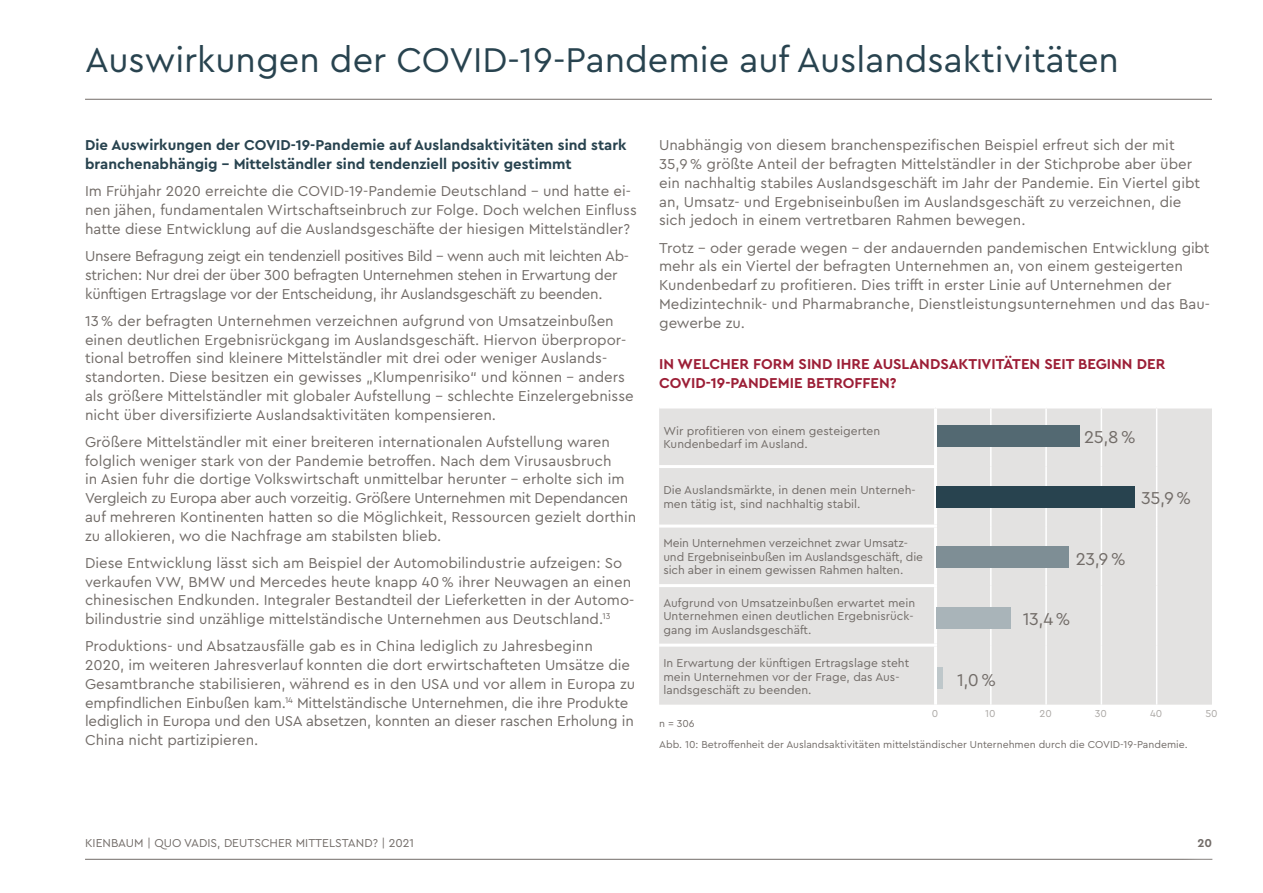
<style>
.page{position:relative;width:1263px;height:893px;background:#fff}
.page>*{position:absolute;margin:0;border:0;box-sizing:border-box;transform-origin:0 0}
.t1{font:36px "Cera Pro";color:#28434f}
.t2{font:18px "Cera Pro";color:#726c68}
.t3{font:15px/18.8px "Cera Pro";color:#726c68}
.t4{font:15px/18.8px "Cera Pro";letter-spacing:-.02em;color:#726c68}
.t5{font:700 15px/18.8px "Cera Pro";color:#28434f}
.t6{font:700 15px/18.8px "Cera Pro";color:#9c1e36}
.t7{font:12px/13.5px "Cera Pro";color:#726c68}
.t8{font:700 12px "Cera Pro";color:#726c68}
.t9{font:10.5px "Cera Pro";color:#726c68}
.t10{font:10.5px "Cera Pro";color:#aaa7a4}
</style>
<div class="page">
<div style="left:659px;top:408px;width:553px;height:297px;background:#e3e2e1"></div>
<hr style="left:934px;top:408px;width:3px;height:57px;background:#fff">
<hr style="left:659px;top:465px;width:278px;height:3px;background:#fff">
<hr style="left:934px;top:468px;width:3px;height:57px;background:#fff">
<hr style="left:659px;top:525px;width:278px;height:3px;background:#fff">
<hr style="left:934px;top:528px;width:3px;height:56px;background:#fff">
<hr style="left:659px;top:584px;width:278px;height:3px;background:#fff">
<hr style="left:934px;top:587px;width:3px;height:57px;background:#fff">
<hr style="left:659px;top:644px;width:278px;height:3px;background:#fff">
<hr style="left:934px;top:647px;width:3px;height:58px;background:#fff">
<hr style="left:990px;top:408px;width:1px;height:58px;background:#fff">
<hr style="left:1045px;top:408px;width:2px;height:58px;background:#fff">
<hr style="left:1101px;top:408px;width:1px;height:58px;background:#fff">
<hr style="left:990px;top:466px;width:1px;height:60px;background:#fff">
<hr style="left:1045px;top:466px;width:2px;height:60px;background:#fff">
<hr style="left:1101px;top:466px;width:1px;height:60px;background:#fff">
<hr style="left:990px;top:526px;width:1px;height:60px;background:#fff">
<hr style="left:1045px;top:526px;width:2px;height:60px;background:#fff">
<hr style="left:1101px;top:526px;width:1px;height:60px;background:#fff">
<hr style="left:990px;top:586px;width:1px;height:59px;background:#fff">
<hr style="left:1045px;top:586px;width:2px;height:59px;background:#fff">
<hr style="left:1101px;top:586px;width:1px;height:59px;background:#fff">
<hr style="left:990px;top:645px;width:1px;height:60px;background:#fff">
<hr style="left:1045px;top:645px;width:2px;height:60px;background:#fff">
<hr style="left:1101px;top:645px;width:1px;height:60px;background:#fff">
<hr style="left:1156px;top:408px;width:1px;height:58px;background:#fff">
<hr style="left:1156px;top:466px;width:1px;height:60px;background:#fff">
<hr style="left:1156px;top:526px;width:1px;height:60px;background:#fff">
<hr style="left:1156px;top:586px;width:1px;height:59px;background:#fff">
<hr style="left:1156px;top:645px;width:1px;height:60px;background:#fff">
<div style="left:937px;top:426px;width:142px;height:21px;background:#536972"></div>
<div style="left:937px;top:486px;width:198px;height:22px;background:#28434f"></div>
<div style="left:937px;top:547px;width:132px;height:21px;background:#7e8e95"></div>
<div style="left:937px;top:607px;width:74px;height:22px;background:#a9b4b9"></div>
<div style="left:937px;top:668px;width:5px;height:21px;background:#bec7ca"></div>
<hr style="left:85px;top:859px;width:1127px;height:1px;background:#726c68">
<hr style="left:85px;top:99px;width:1127px;height:1px;background:#726c68">
<div style="left:1175px;top:816px;width:60px;height:55px;background:#fff"></div>
<h1 class="t1" style="left:85px;top:36px;width:1035px">Auswirkungen der COVID-19-Pandemie auf Auslandsaktivitäten</h1>
<p class="t5" style="left:85px;top:135px;width:543px">Die Auswirkungen der COVID-19-Pandemie auf Auslandsaktivitäten sind stark branchenabhängig – Mittelständler sind tendenziell positiv gestimmt</p>
<p class="t3" style="left:85px;top:181px;width:553px">Im Frühjahr 2020 erreichte die COVID-19-Pandemie Deutschland – und hatte ei&shy;nen jähen, fundamentalen Wirtschaftseinbruch zur Folge. Doch welchen Einfluss hatte diese Entwicklung auf die Auslandsgeschäfte der hiesigen Mittelständler?</p>
<p class="t4" style="left:85px;top:246px;width:546px">Unsere Befragung zeigt ein tendenziell positives Bild – wenn auch mit leichten Ab&shy;strichen: Nur drei der über 300 befragten Unternehmen stehen in Erwartung der künftigen Ertragslage vor der Entscheidung, ihr Auslandsgeschäft zu beenden.</p>
<p class="t3" style="left:85px;top:311px;width:550px">13 % der befragten Unternehmen verzeichnen aufgrund von Umsatzeinbußen einen deutlichen Ergebnisrückgang im Auslandsgeschäft. Hiervon überpropor&shy;tional betroffen sind kleinere Mittelständler mit drei oder weniger Auslands&shy;standorten. Diese besitzen ein gewisses „Klumpenrisiko“ und können – anders als größere Mittelständler mit globaler Aufstellung – schlechte Einzelergebnisse nicht über diversifizierte Auslandsaktivitäten kompensieren.</p>
<p class="t3" style="left:85px;top:432px;width:553px">Größere Mittelständler mit einer breiteren internationalen Aufstellung waren folglich weniger stark von der Pandemie betroffen. Nach dem Virusausbruch<br>in Asien fuhr die dortige Volkswirtschaft unmittelbar herunter – erholte sich im Vergleich zu Europa aber auch vorzeitig. Größere Unternehmen mit Dependancen auf mehreren Kontinenten hatten so die Möglichkeit, Ressourcen gezielt dorthin zu allokieren, wo die Nachfrage am stabilsten blieb.</p>
<p class="t3" style="left:85px;top:553px;width:551px">Diese Entwicklung lässt sich am Beispiel der Automobilindustrie aufzeigen: So verkaufen VW, BMW und Mercedes heute knapp 40 % ihrer Neuwagen an einen chinesischen Endkunden. Integraler Bestandteil der Lieferketten in der Automo&shy;bilindustrie sind unzählige mittelständische Unternehmen aus Deutschland.<sup>13</sup></p>
<p class="t3" style="left:85px;top:636px;width:552px">Produktions- und Absatzausfälle gab es in China lediglich zu Jahresbeginn 2020, im weiteren Jahresverlauf konnten die dort erwirtschafteten Umsätze die Gesamtbranche stabilisieren, während es in den USA und vor allem in Europa zu empfindlichen Einbußen kam.<sup>14</sup> Mittelständische Unternehmen, die ihre Produkte lediglich in Europa und den USA absetzen, konnten an dieser raschen Erholung in China nicht partizipieren.</p>
<p class="t3" style="left:659px;top:135px;width:543px">Unabhängig von diesem branchenspezifischen Beispiel erfreut sich der mit 35,9 % größte Anteil der befragten Mittelständler in der Stichprobe aber über ein nachhaltig stabiles Auslandsgeschäft im Jahr der Pandemie. Ein Viertel gibt an, Umsatz- und Ergebniseinbußen im Auslandsgeschäft zu verzeichnen, die sich jedoch in einem vertretbaren Rahmen bewegen.</p>
<p class="t3" style="left:659px;top:238px;width:552px">Trotz – oder gerade wegen – der andauernden pandemischen Entwicklung gibt mehr als ein Viertel der befragten Unternehmen an, von einem gesteigerten Kundenbedarf zu profitieren. Dies trifft in erster Linie auf Unternehmen der Medizintechnik- und Pharmabranche, Dienstleistungsunternehmen und das Bau&shy;gewerbe zu.</p>
<p class="t6" style="left:659px;top:354px;width:508px">IN WELCHER FORM SIND IHRE AUSLANDSAKTIVITÄTEN SEIT BEGINN DER<br>COVID-19-PANDEMIE BETROFFEN?</p>
<p class="t7" style="left:663px;top:424px;width:218px">Wir profitieren von einem gesteigerten<br>Kundenbedarf im Ausland.</p>
<p class="t7" style="left:663px;top:483px;width:254px">Die Auslandsmärkte, in denen mein Unterneh&shy;men tätig ist, sind nachhaltig stabil.</p>
<p class="t7" style="left:663px;top:536px;width:261px">Mein Unternehmen verzeichnet zwar Umsatz&shy;und Ergebniseinbußen im Auslandsgeschäft, die sich aber in einem gewissen Rahmen halten.</p>
<p class="t7" style="left:663px;top:595px;width:253px">Aufgrund von Umsatzeinbußen erwartet mein<br>Unternehmen einen deutlichen Ergebnisrück&shy;gang im Auslandsgeschäft.</p>
<p class="t7" style="left:663px;top:656px;width:247px">In Erwartung der künftigen Ertragslage steht mein Unternehmen vor der Frage, das Aus&shy;landsgeschäft zu beenden.</p>
<p class="t9" style="left:659px;top:716px;width:37px">n = 306</p>
<p class="t2" style="left:1084px;top:425px;width:53px">25,8 %</p>
<p class="t2" style="left:957px;top:668px;width:41px">1,0 %</p>
<p class="t2" style="left:1141px;top:486px;width:52px">35,9 %</p>
<p class="t2" style="left:1076px;top:547px;width:52px">23,9 %</p>
<p class="t2" style="left:1023px;top:607px;width:49px">13,4 %</p>
<p class="t10" style="left:932px;top:706px;width:8px">0</p>
<p class="t10" style="left:985px;top:706px;width:12px">10</p>
<p class="t10" style="left:1039px;top:706px;width:14px">20</p>
<p class="t10" style="left:1095px;top:706px;width:14px">30</p>
<p class="t10" style="left:1150px;top:706px;width:14px">40</p>
<p class="t10" style="left:1205px;top:706px;width:14px">50</p>
<p class="t9" style="left:659px;top:738px;width:530px">Abb. 10: Betroffenheit der Auslandsaktivitäten mittelständischer Unternehmen durch die COVID-19-Pandemie.</p>
<p class="t7" style="left:85px;top:836px;width:331px">KIENBAUM | QUO VADIS, DEUTSCHER MITTELSTAND? | 2021</p>
<p class="t8" style="left:1197px;top:835px;width:16px">20</p>
</div>
